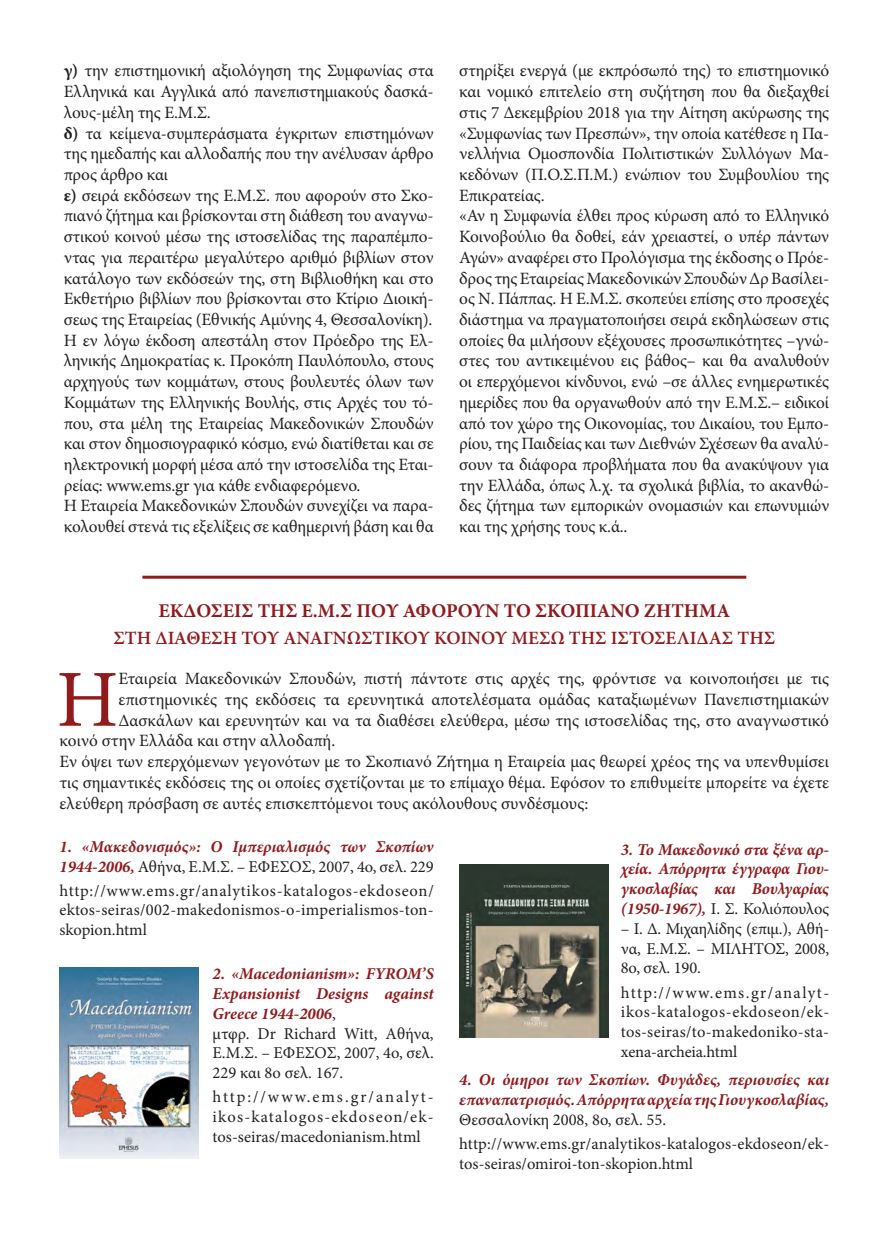
<style>
.page{position:relative;width:893px;height:1234px;background:#fff}
.page>*{position:absolute;margin:0;border:0;box-sizing:border-box;transform-origin:0 0}
.t1{font:81px "Minion Pro";color:#911a1d}
.t2{font:700 19.5px "Minion Pro";color:#911a1d}
.t3{font:600 18.75px "Minion Pro";color:#911a1d}
.t4{font:17.25px/20.7px "Minion Pro";letter-spacing:-.005em;color:#231f20;text-align:justify}
.t5{font:16.5px/19.8px "Minion Pro";letter-spacing:.005em;color:#231f20;text-align:justify}
.t6{font:italic 700 16.5px/19.8px "Minion Pro";letter-spacing:-.005em;color:#911a1d;text-align:justify}
.s1{font-weight:700}
.s2{font-weight:400;font-style:normal;color:#231f20}
</style>
<div class="page">
<hr style="left:142px;top:575px;width:604px;height:3px;background:#911a1d">
<img style="left:60px;top:967px;width:138px;height:191px">
<img style="left:459px;top:864px;width:149px;height:173px">
<p class="t4" style="left:64px;top:61px;width:371px"><span class="s1">γ)</span> την επιστημονική αξιολόγηση της Συμφωνίας στα Ελληνικά και Αγγλικά από πανεπιστημιακούς δασκά&shy;λους-μέλη της Ε.Μ.Σ.</p>
<p class="t4" style="left:64px;top:123px;width:371px"><span class="s1">δ)</span> τα κείμενα-συμπεράσματα έγκριτων επιστημόνων της ημεδαπής και αλλοδαπής που την ανέλυσαν άρθρο προς άρθρο και</p>
<p class="t4" style="left:64px;top:185px;width:371px"><span class="s1">ε)</span> σειρά εκδόσεων της Ε.Μ.Σ. που αφορούν στο Σκο&shy;πιανό ζήτημα και βρίσκονται στη διάθεση του αναγνω&shy;στικού κοινού μέσω της ιστοσελίδας της παραπέμπο&shy;ντας για περαιτέρω μεγαλύτερο αριθμό βιβλίων στον κατάλογο των εκδόσεών της, στη Βιβλιοθήκη και στο Εκθετήριο βιβλίων που βρίσκονται στο Κτίριο Διοική&shy;σεως της Εταιρείας (Εθνικής Αμύνης 4, Θεσσαλονίκη).</p>
<p class="t4" style="left:64px;top:330px;width:371px">Η εν λόγω έκδοση απεστάλη στον Πρόεδρο της Ελ&shy;ληνικής Δημοκρατίας κ. Προκόπη Παυλόπουλο, στους αρχηγούς των κομμάτων, στους βουλευτές όλων των Kομμάτων της Eλληνικής Βουλής, στις Αρχές του τό&shy;που, στα μέλη της Εταιρείας Μακεδονικών Σπουδών και στον δημοσιογραφικό κόσμο, ενώ διατίθεται και σε ηλεκτρονική μορφή μέσα από την ιστοσελίδα της Εται&shy;ρείας: www.ems.gr για κάθε ενδιαφερόμενο.</p>
<p class="t4" style="left:64px;top:495px;width:371px">Η Εταιρεία Μακεδονικών Σπουδών συνεχίζει να παρα&shy;κολουθεί στενά τις εξελίξεις σε καθημερινή βάση και θα</p>
<p class="t4" style="left:459px;top:61px;width:371px">στηρίξει ενεργά (με εκπρόσωπό της) το επιστημονικό και νομικό επιτελείο στη συζήτηση που θα διεξαχθεί στις 7 Δεκεμβρίου 2018 για την Αίτηση ακύρωσης της «Συμφωνίας των Πρεσπών», την οποία κατέθεσε η Πα&shy;νελλήνια Ομοσπονδία Πολιτιστικών Συλλόγων Μα&shy;κεδόνων (Π.Ο.Σ.Π.Μ.) ενώπιον του Συμβουλίου της Επικρατείας.</p>
<p class="t4" style="left:459px;top:205px;width:371px">«Αν η Συμφωνία έλθει προς κύρωση από το Ελληνικό Κοινοβούλιο θα δοθεί, εάν χρειαστεί, ο υπέρ πάντων Αγών» αναφέρει στο Προλόγισμα της έκδοσης ο Πρόε&shy;δρος της Εταιρείας Μακεδονικών Σπουδών Δρ Βασίλει&shy;ος Ν. Πάππας. Η Ε.Μ.Σ. σκοπεύει επίσης στο προσεχές διάστημα να πραγματοποιήσει σειρά εκδηλώσεων στις οποίες θα μιλήσουν εξέχουσες προσωπικότητες –γνώ&shy;στες του αντικειμένου εις βάθος– και θα αναλυθούν οι επερχόμενοι κίνδυνοι, ενώ –σε άλλες ενημερωτικές ημερίδες που θα οργανωθούν από την Ε.Μ.Σ.– ειδικοί από τον χώρο της Οικονομίας, του Δικαίου, του Εμπο&shy;ρίου, της Παιδείας και των Διεθνών Σχέσεων θα αναλύ&shy;σουν τα διάφορα προβλήματα που θα ανακύψουν για την Ελλάδα, όπως λ.χ. τα σχολικά βιβλία, το ακανθώ&shy;δες ζήτημα των εμπορικών ονομασιών και επωνυμιών και της χρήσης τους κ.ά..</p>
<p class="t2" style="left:159px;top:597px;width:573px">ΕΚΔΟΣΕΙΣ ΤΗΣ Ε.Μ.Σ ΠΟΥ ΑΦΟΡΟΥΝ ΤΟ ΣΚΟΠΙΑΝΟ ΖΗΤΗΜΑ</p>
<p class="t3" style="left:113px;top:624px;width:663px">ΣΤΗ ΔΙΑΘΕΣΗ ΤΟΥ ΑΝΑΓΝΩΣΤΙΚΟΥ ΚΟΙΝΟΥ ΜΕΣΩ ΤΗΣ ΙΣΤΟΣΕΛΙΔΑΣ ΤΗΣ</p>
<p class="t1" style="left:56px;top:645px;width:64px">Η</p>
<p class="t4" style="left:118px;top:668px;width:712px">Εταιρεία Μακεδονικών Σπουδών, πιστή πάντοτε στις αρχές της, φρόντισε να κοινοποιήσει με τις</p>
<p class="t4" style="left:118px;top:689px;width:712px">επιστημονικές της εκδόσεις τα ερευνητικά αποτελέσματα ομάδας καταξιωμένων Πανεπιστημιακών</p>
<p class="t4" style="left:118px;top:709px;width:712px">Δασκάλων και ερευνητών και να τα διαθέσει ελεύθερα, μέσω της ιστοσελίδας της, στο αναγνωστικό</p>
<p class="t4" style="left:60px;top:730px;width:277px">κοινό στην Ελλάδα και στην αλλοδαπή.</p>
<p class="t4" style="left:60px;top:751px;width:771px">Εν όψει των επερχόμενων γεγονότων με το Σκοπιανό Ζήτημα η Εταιρεία μας θεωρεί χρέος της να υπενθυμίσει τις σημαντικές εκδόσεις της οι οποίες σχετίζονται με το επίμαχο θέμα. Εφόσον το επιθυμείτε μπορείτε να έχετε ελεύθερη πρόσβαση σε αυτές επισκεπτόμενοι τους ακόλουθους συνδέσμους:</p>
<p class="t6" style="left:60px;top:836px;width:376px">1. «Μακεδονισμός»: Ο Ιμπεριαλισμός των Σκοπίων<br>1944-2006, <span class="s2">Αθήνα, E.M.Σ. – EΦEΣOΣ, 2007, 4ο, σελ. 229</span></p>
<p class="t5" style="left:60px;top:880px;width:376px">http://www.ems.gr/analytikos-katalogos-ekdoseon/ ektos-seiras/002-makedonismos-o-imperialismos-ton&shy;skopion.html</p>
<p class="t6" style="left:213px;top:963px;width:223px">2. «Macedonianism»: FYROM’S Expansionist Designs against Greece 1944-2006<span class="s2">,</span></p>
<p class="t5" style="left:213px;top:1023px;width:223px">μτφρ. Dr Richard Witt, Aθήνα, E.M.Σ. – EΦEΣOΣ, 2007, 4ο, σελ.<br>229 και 8ο σελ. 167.</p>
<p class="t5" style="left:213px;top:1086px;width:223px">http://www.ems.gr/analyt&shy;ikos-katalogos-ekdoseon/ek&shy;tos-seiras/macedonianism.html</p>
<p class="t6" style="left:621px;top:838px;width:210px">3. Το Μακεδονικό στα ξένα αρ&shy;χεία. Απόρρητα έγγραφα Γιου&shy;γκοσλαβίας και Βουλγαρίας (1950-1967), <span class="s2">Ι. Σ. Κολιόπουλος</span></p>
<p class="t5" style="left:621px;top:918px;width:210px">– Ι. Δ. Μιχαηλίδης (επιμ.), Αθή&shy;να, Ε.Μ.Σ. – ΜΙΛΗΤΟΣ, 2008, 8ο, σελ. 190.</p>
<p class="t5" style="left:621px;top:982px;width:210px">http://www.ems.gr/analyt&shy;ikos-katalogos-ekdoseon/ek&shy;tos-seiras/to-makedoniko-sta&shy;xena-archeia.html</p>
<p class="t6" style="left:459px;top:1069px;width:371px">4. Οι όμηροι των Σκοπίων. Φυγάδες, περιουσίες και επαναπατρισμός. Απόρρητα αρχεία της Γιουγκοσλαβίας, <span class="s2">Θεσσαλονίκη 2008, 8ο, σελ. 55.</span></p>
<p class="t5" style="left:459px;top:1133px;width:371px">http://www.ems.gr/analytikos-katalogos-ekdoseon/ek&shy;tos-seiras/omiroi-ton-skopion.html</p>
</div>
